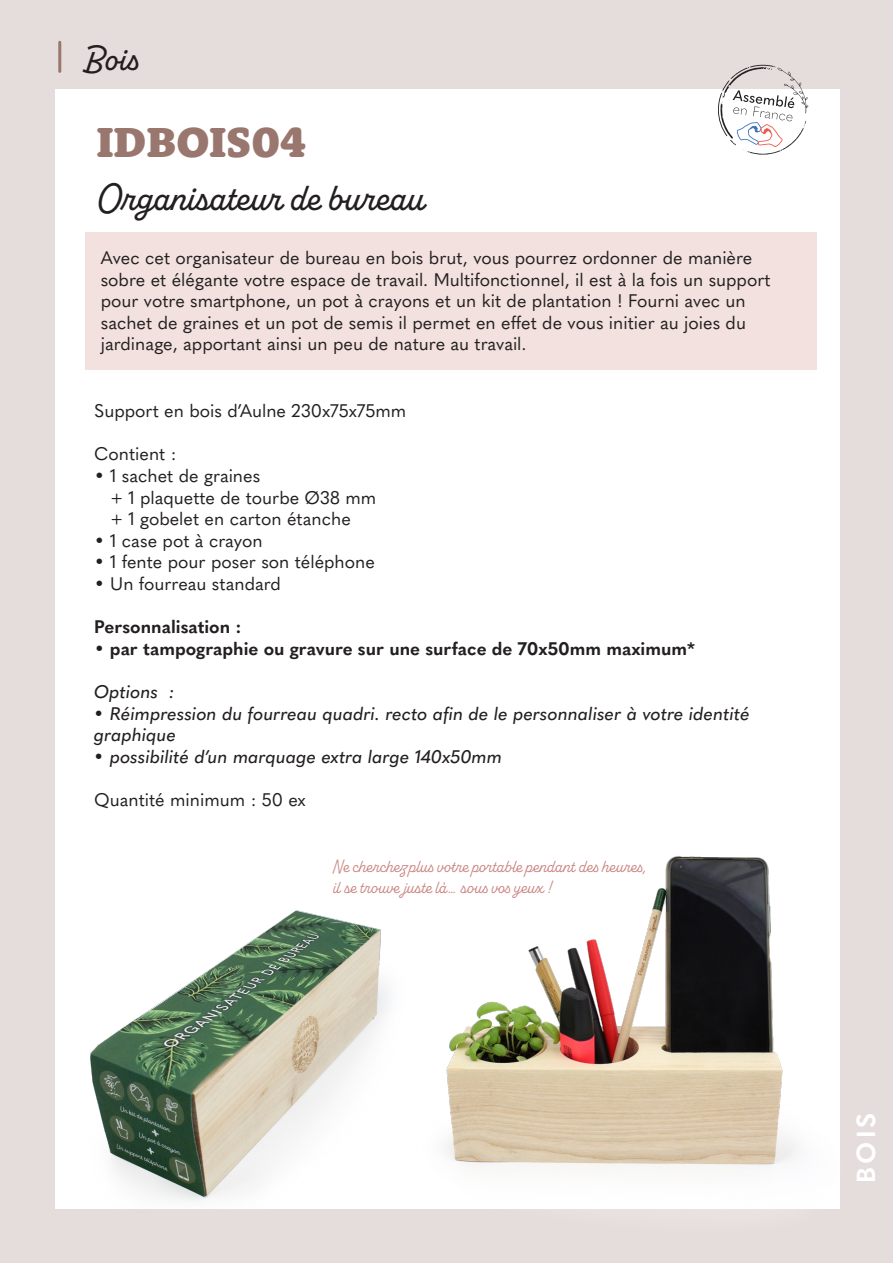
<style>
.page{position:relative;width:893px;height:1263px;background:#e5dddb}
.page>*{position:absolute;margin:0;border:0;box-sizing:border-box;transform-origin:0 0}
.t1{font:900 43.2px "Rooney";color:#99776e}
.t2{font:500 38.85px "Alkaline";color:#231f20}
.t3{font:500 35.7px "Alkaline";color:#231f20}
.t4{font:700 25.8px "Quasimoda";color:#fff}
.t5{font:18px/21.6px "Quasimoda";color:#231f20}
.t6{font:italic 500 18px/21.6px "Quasimoda";color:#231f20}
.t7{font:18px "Alkaline";color:#ca8582}
.t8{font:700 18px "Quasimoda";color:#231f20}
</style>
<div class="page">
<div style="left:55px;top:90px;width:785px;height:1119px;background:#fff"></div>
<hr style="left:58px;top:42px;width:3px;height:29px;background:#99776e">
<svg style="left:718px;top:65px;width:90px;height:90px"></svg>
<div style="left:85px;top:233px;width:731px;height:137px;background:#f2e1de"></div>
<img style="left:382px;top:757px;width:481px;height:481px">
<img style="left:41px;top:841px;width:398px;height:371px">
<h3 class="t3" style="left:85px;top:37px;width:53px">Bois</h3>
<p class="t1" style="left:97px;top:114px;width:211px">IDBOIS04</p>
<p class="t2" style="left:97px;top:173px;width:329px">Organisateur de bureau</p>
<p class="t5" style="left:101px;top:246px;width:671px">Avec cet organisateur de bureau en bois brut, vous pourrez ordonner de manière sobre et élégante votre espace de travail. Multifonctionnel, il est à la fois un support pour votre smartphone, un pot à crayons et un kit de plantation ! Fourni avec un sachet de graines et un pot de semis il permet en effet de vous initier au joies du jardinage, apportant ainsi un peu de nature au travail.</p>
<p class="t5" style="left:94px;top:399px;width:314px">Support en bois d’Aulne 230x75x75mm</p>
<p class="t5" style="left:94px;top:442px;width:84px">Contient :</p>
<p class="t5" style="left:94px;top:464px;width:168px">• 1 sachet de graines</p>
<p class="t5" style="left:110px;top:485px;width:267px">+ 1 plaquette de tourbe Ø38 mm</p>
<p class="t5" style="left:110px;top:507px;width:242px">+ 1 gobelet en carton étanche</p>
<p class="t5" style="left:94px;top:528px;width:170px">• 1 case pot à crayon</p>
<p class="t5" style="left:94px;top:550px;width:282px">• 1 fente pour poser son téléphone</p>
<p class="t5" style="left:94px;top:572px;width:188px">• Un fourreau standard</p>
<p class="t8" style="left:94px;top:613px;width:149px">Personnalisation :</p>
<p class="t8" style="left:94px;top:634px;width:602px">• par tampographie ou gravure sur une surface de 70x50mm maximum*</p>
<p class="t6" style="left:94px;top:680px;width:82px">Options :</p>
<p class="t6" style="left:94px;top:701px;width:657px">• Réimpression du fourreau quadri. recto afin de le personnaliser à votre identité graphique</p>
<p class="t6" style="left:94px;top:744px;width:410px">• possibilité d’un marquage extra large 140x50mm</p>
<p class="t5" style="left:94px;top:788px;width:213px">Quantité minimum : 50 ex</p>
<p class="t7" style="left:333px;top:855px;width:316px">Ne cherchez plus votre portable pendant des heures,</p>
<p class="t7" style="left:333px;top:877px;width:220px">il se trouve juste là… sous vos yeux !</p>
<h3 class="t4" style="left:846px;top:1183px;width:72px;rotate:-90deg">BOIS</h3>
</div>
